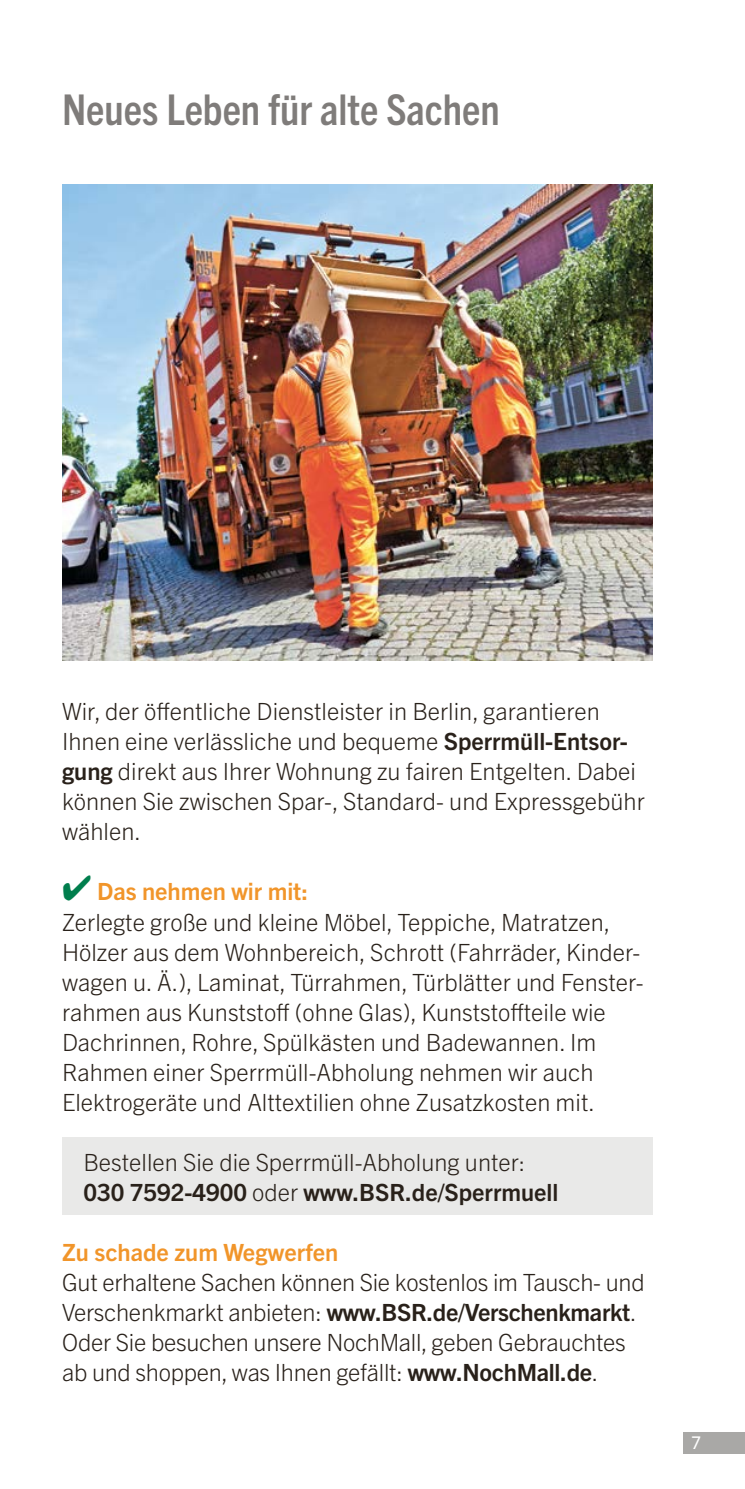
<style>
.page{position:relative;width:745px;height:1489px;background:#fff}
.page>*{position:absolute;margin:0;border:0;box-sizing:border-box;transform-origin:0 0}
.h1-_Headline_grau{font:700 condensed 42.5px "Trade Gothic Next LT Pro";color:#7f7c7a}
.p-_Copy{font:300 23.75px/30px "Trade Gothic Next LT Pro";color:#29211a}
.h2-_Unterüberschrift_orange{font:700 23.75px "Trade Gothic Next LT Pro";color:#f1952a}
.t1{font:17.5px "Trade Gothic Next LT Pro";color:#fff}
.s1{font-weight:700}
.s2{color:#007e4d}
</style>
<div class="page">
<div style="left:683px;top:1431px;width:61px;height:22px;background:#a9a8a6"></div>
<img style="left:62px;top:184px;width:590px;height:476px">
<div style="left:62px;top:1136px;width:590px;height:78px;background:#e9e9e8"></div>
<h1 class="h1-_Headline_grau" style="left:62px;top:81px;width:439px">Neues Leben für alte Sachen</h1>
<p class="p-_Copy" style="left:62px;top:695px;width:584px">Wir, der öffentliche Dienstleister in Berlin, garantieren Ihnen eine verlässliche und bequeme <span class="s1">Sperrmüll-Entsor&shy;gung</span> direkt aus Ihrer Wohnung zu fairen Entgelten. Dabei können Sie zwischen Spar-, Standard- und Expressgebühr wählen.</p>
<h2 class="h2-_Unterüberschrift_orange" style="left:62px;top:875px;width:247px"><span class="s2">✔</span> Das nehmen wir mit:</h2>
<p class="p-_Copy" style="left:62px;top:905px;width:580px">Zerlegte große und kleine Möbel, Teppiche, Matratzen, Hölzer aus dem Wohnbereich, Schrott (Fahrräder, Kinder&shy;wagen u. Ä.), Laminat, Türrahmen, Türblätter und Fenster&shy;rahmen aus Kunststoff (ohne Glas), Kunststoffteile wie Dachrinnen, Rohre, Spülkästen und Badewannen. Im Rahmen einer Sperrmüll-Abholung nehmen wir auch Elektrogeräte und Alttextilien ohne Zusatzkosten mit.</p>
<p class="p-_Copy" style="left:83px;top:1145px;width:476px">Bestellen Sie die Sperrmüll-Abholung unter:<br><span class="s1">030 7592-4900</span> oder <span class="s1">www.BSR.de/Sperrmuell</span></p>
<h2 class="h2-_Unterüberschrift_orange" style="left:62px;top:1235px;width:277px">Zu schade zum Wegwerfen</h2>
<p class="p-_Copy" style="left:62px;top:1265px;width:583px">Gut erhaltene Sachen können Sie kostenlos im Tausch- und Verschenkmarkt anbieten: <span class="s1">www.BSR.de/Verschenkmarkt</span>.<br>Oder Sie besuchen unsere NochMall, geben Gebrauchtes ab und shoppen, was Ihnen gefällt: <span class="s1">www.NochMall.de</span>.</p>
<p class="t1" style="left:690px;top:1430px;width:12px">7</p>
</div>
